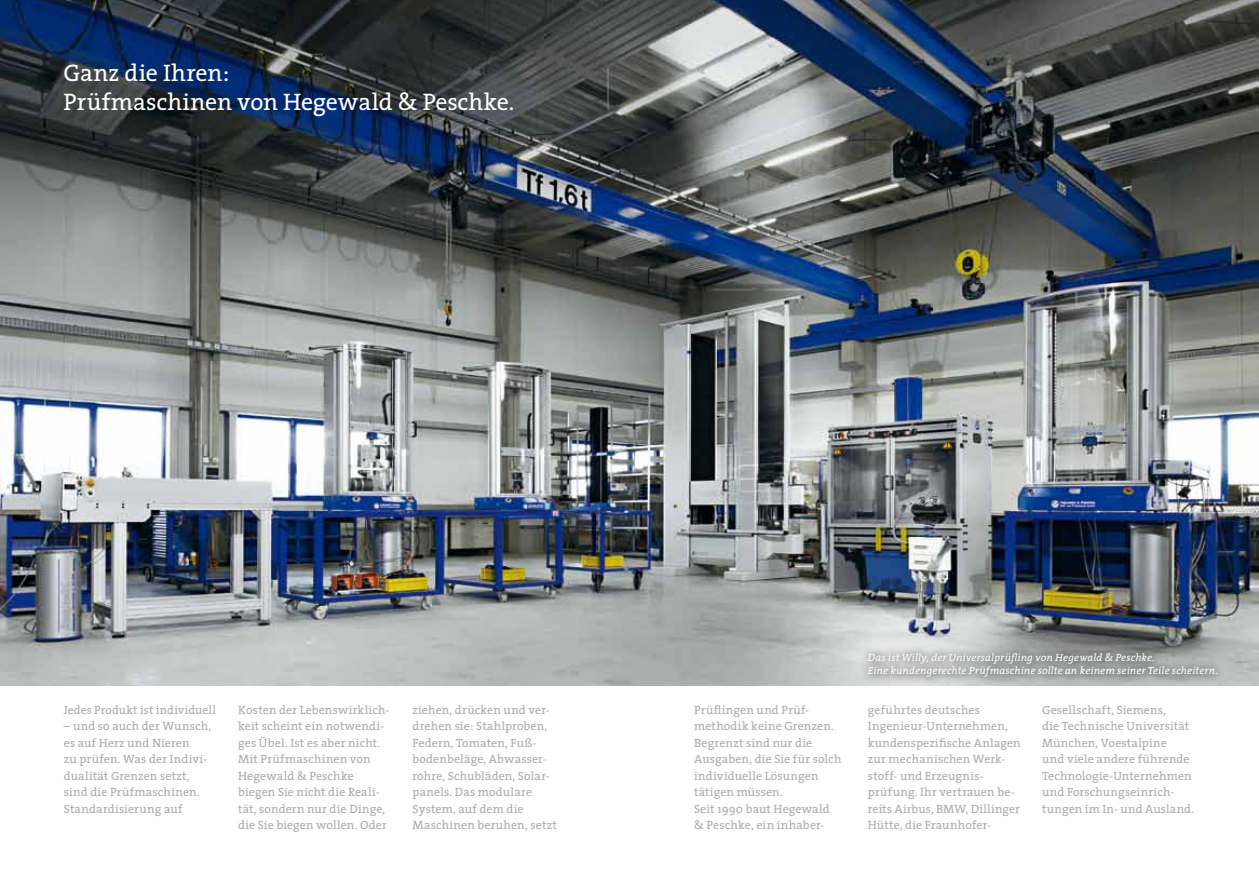
<style>
.page{position:relative;width:1259px;height:893px;background:#fff}
.page>*{position:absolute;margin:0;border:0;box-sizing:border-box;transform-origin:0 0}
.t1{font:24px/28.5px "The Serif";letter-spacing:-.005em;color:#fff}
.t2{font:12px/16.5px "The Serif";letter-spacing:.01em;color:#ababad}
.t3{font:italic 10.5px/13.5px "The Serif";letter-spacing:.01em;color:#fff}
</style>
<div class="page">
<img style="left:0;top:0;width:1259px;height:685px">
<svg style="left:859px;top:644px;width:364px;height:42px;background:#aaadac"></svg>
<h1 class="t1" style="left:64px;top:58px;width:452px">Ganz die Ihren:<br>Prüfmaschinen von Hegewald &amp; Peschke.</h1>
<p class="t2" style="left:64px;top:701px;width:154px">Jedes Produkt ist individuell</p>
<p class="t2" style="left:64px;top:717px;width:149px">– und so auch der Wunsch, es auf Herz und Nieren<br>zu prüfen. Was der Indivi&shy;dualität Grenzen setzt, sind die Prüfmaschinen.<br>Standardisierung auf</p>
<p class="t2" style="left:238px;top:701px;width:153px">Kosten der Lebenswirklich&shy;keit scheint ein notwendi&shy;ges Übel. Ist es aber nicht.<br>Mit Prüfmaschinen von<br>Hegewald &amp; Peschke biegen Sie nicht die Reali&shy;tät, sondern nur die Dinge, die Sie biegen wollen. Oder</p>
<p class="t2" style="left:412px;top:701px;width:146px">ziehen, drücken und ver&shy;drehen sie: Stahlproben,<br>Federn, Tomaten, Fuß&shy;bodenbeläge, Abwasser&shy;rohre, Schubläden, Solar&shy;panels. Das modulare<br>System, auf dem die<br>Maschinen beruhen, setzt</p>
<p class="t2" style="left:694px;top:701px;width:149px">Prüflingen und Prüf&shy;methodik keine Grenzen.<br>Begrenzt sind nur die<br>Ausgaben, die Sie für solch individuelle Lösungen tätigen müssen.<br>Seit 1990 baut Hegewald &amp; Peschke, ein inhaber-</p>
<p class="t3" style="left:868px;top:650px;width:352px">Das ist Willy, der Universalprüfling von Hegewald &amp; Peschke.<br>Eine kundengerechte Prüfmaschine sollte an keinem seiner Teile scheitern.</p>
<p class="t2" style="left:868px;top:701px;width:154px">geführtes deutsches<br>Ingenieur-Unternehmen, kundenspezifische Anlagen zur mechanischen Werk&shy;stoff- und Erzeugnis&shy;prüfung. Ihr vertrauen be&shy;reits Airbus, BMW, Dillinger<br>Hütte, die Fraunhofer-</p>
<p class="t2" style="left:1042px;top:701px;width:154px">Gesellschaft, Siemens,<br>die Technische Universität<br>München, Voestalpine<br>und viele andere führende<br>Technologie-Unternehmen und Forschungseinrich&shy;tungen im In- und Ausland.</p>
</div>
